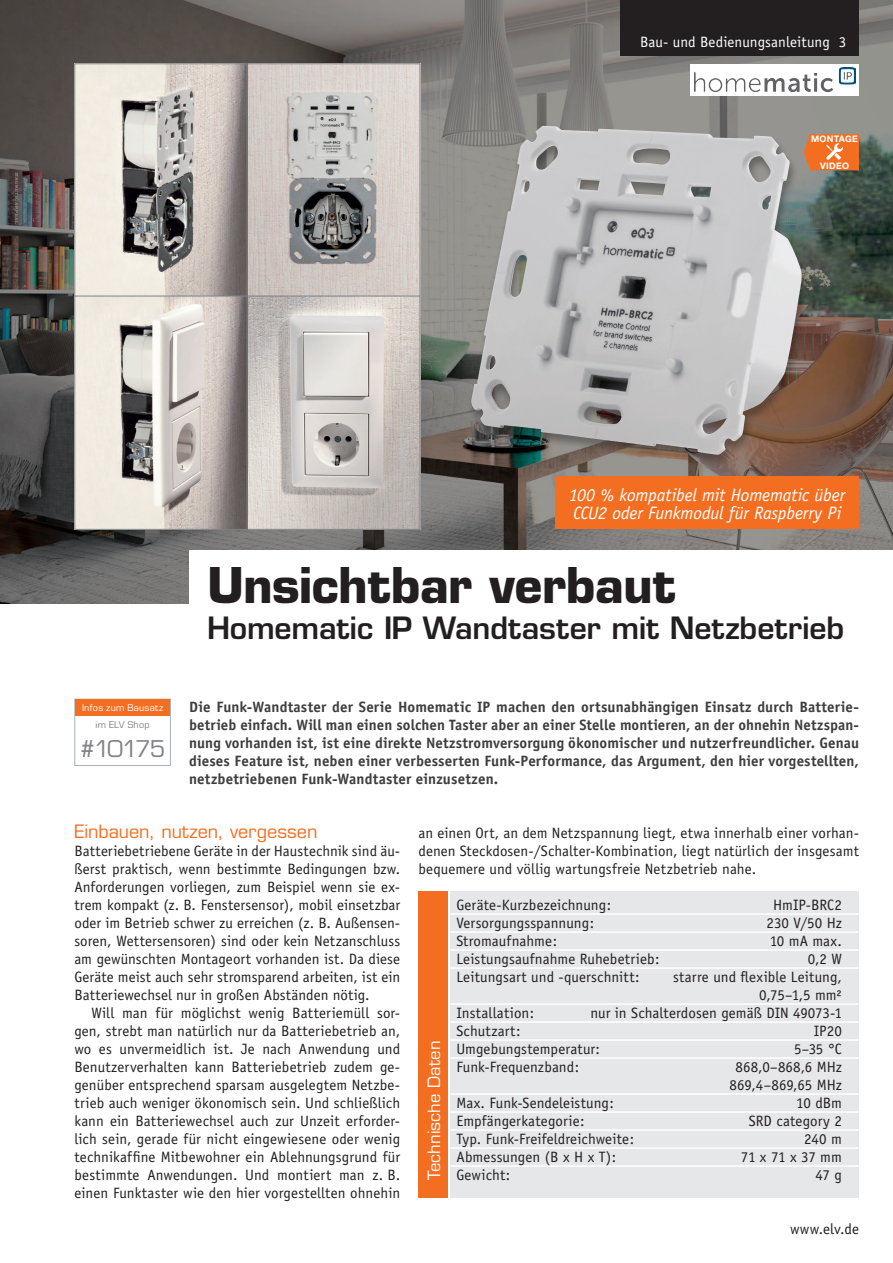
<style>
.page{position:relative;width:893px;height:1263px;background:#fff}
.page>*{position:absolute;margin:0;border:0;box-sizing:border-box;transform-origin:0 0}
.t1{font:700 48px "Eurostile";letter-spacing:-.01em;color:#231f20}
.t2{font:600 30px "Eurostile";letter-spacing:-.005em;color:#231f20}
.t3{font:22.5px "Eurostile";letter-spacing:-.065em;color:#808285}
.t4{font:italic 18px/18px "Officina Sans";letter-spacing:-.01em;color:#fff}
.t5{font:18px "Eurostile";color:#f36e21}
.t6{font:16.5px "Eurostile";letter-spacing:.005em;color:#fff}
.t7{font:15px/18px "Officina Sans";letter-spacing:.005em;color:#231f20;text-align:justify}
.t8{font:700 15px/18px "Officina Sans";letter-spacing:.01em;color:#3e3e3f;text-align:justify}
.t9{font:15px "Officina Sans";letter-spacing:.005em;color:#fff}
.t10{font:9px "Eurostile";letter-spacing:.03em;color:#fff}
.t11{font:700 9px "Helvetica Neue LT";letter-spacing:.025em;color:#fff}
.t12{font:9px "Eurostile";letter-spacing:.025em;color:#808285}
</style>
<div class="page">
<img style="left:0;top:0;width:893px;height:604px">
<img style="left:76px;top:65px;width:342px;height:230px">
<div style="left:246px;top:63px;width:174px;height:234px;border:1px solid #808285"></div>
<img style="left:247px;top:298px;width:171px;height:230px">
<div style="left:228px;top:296px;width:192px;height:234px;border:1px solid #808285"></div>
<div style="left:74px;top:63px;width:173px;height:234px;border:1px solid #808285"></div>
<img style="left:76px;top:298px;width:169px;height:230px">
<div style="left:74px;top:296px;width:173px;height:234px;border:1px solid #808285"></div>
<div style="left:189px;top:550px;width:704px;height:108px;background:#fff"></div>
<div style="left:450px;top:892px;width:409px;height:306px;background:#e6e7e9"></div>
<div style="left:418px;top:892px;width:30px;height:306px;background:#f36e21"></div>
<hr style="left:450px;top:913px;width:409px;height:2px;background:#fff">
<hr style="left:450px;top:931px;width:409px;height:2px;background:#fff">
<hr style="left:450px;top:949px;width:409px;height:2px;background:#fff">
<hr style="left:450px;top:967px;width:409px;height:2px;background:#fff">
<hr style="left:450px;top:1003px;width:409px;height:2px;background:#fff">
<hr style="left:450px;top:1021px;width:409px;height:2px;background:#fff">
<hr style="left:450px;top:1039px;width:409px;height:2px;background:#fff">
<hr style="left:450px;top:1057px;width:409px;height:2px;background:#fff">
<hr style="left:450px;top:1093px;width:409px;height:2px;background:#fff">
<hr style="left:450px;top:1111px;width:409px;height:2px;background:#fff">
<hr style="left:450px;top:1129px;width:409px;height:2px;background:#fff">
<hr style="left:450px;top:1147px;width:409px;height:2px;background:#fff">
<hr style="left:450px;top:1165px;width:409px;height:2px;background:#fff">
<div style="left:74px;top:699px;width:97px;height:67px;background:#fff;border:1px solid #acb2b7"></div>
<div style="left:75px;top:699px;width:95px;height:17px;background:#f36e21"></div>
<div style="left:555px;top:477px;width:304px;height:52px;background:#f36e21"></div>
<div style="left:691px;top:64px;width:168px;height:31px;background:#fff"></div>
<img style="left:694px;top:67px;width:161px;height:25px">
<div style="left:467px;top:125px;width:344px;height:343px;background:#231f20;opacity:.4"></div>
<img style="left:471px;top:126px;width:330px;height:329px">
<svg style="left:804px;top:134px;width:55px;height:36px"></svg>
<div style="left:621px;top:0;width:238px;height:55px;background:#231f20"></div>
<p class="t9" style="left:640px;top:33px;width:208px">Bau- und Bedienungsanleitung 3</p>
<p class="t11" style="left:811px;top:133px;width:48px">MONTAGE</p>
<p class="t11" style="left:820px;top:160px;width:30px">VIDEO</p>
<p class="t4" style="left:569px;top:486px;width:277px">100 % kompatibel mit Homematic über<br>CCU2 oder Funkmodul für Raspberry Pi</p>
<p class="t10" style="left:82px;top:702px;width:82px">Infos zum Bausatz</p>
<p class="t12" style="left:96px;top:719px;width:56px">im ELV Shop</p>
<h3 class="t3" style="left:80px;top:735px;width:87px">#10175</h3>
<h1 class="t1" style="left:207px;top:556px;width:470px">Unsichtbar verbaut</h1>
<h2 class="t2" style="left:207px;top:609px;width:639px">Homematic IP Wandtaster mit Netzbetrieb</h2>
<p class="t8" style="left:189px;top:698px;width:671px">Die Funk-Wandtaster der Serie Homematic IP machen den ortsunabhängigen Einsatz durch Batterie&shy;betrieb einfach. Will man einen solchen Taster aber an einer Stelle montieren, an der ohnehin Netzspan&shy;nung vorhanden ist, ist eine direkte Netzstromversorgung ökonomischer und nutzerfreundlicher. Genau dieses Feature ist, neben einer verbesserten Funk-Performance, das Argument, den hier vorgestellten, netzbetriebenen Funk-Wandtaster einzusetzen.</p>
<p class="t5" style="left:74px;top:820px;width:245px">Einbauen, nutzen, vergessen</p>
<p class="t7" style="left:74px;top:842px;width:327px">Batteriebetriebene Geräte in der Haustechnik sind äu&shy;ßerst praktisch, wenn bestimmte Bedingungen bzw.<br>Anforderungen vorliegen, zum Beispiel wenn sie ex&shy;trem kompakt (z. B. Fenstersensor), mobil einsetzbar oder im Betrieb schwer zu erreichen (z. B. Außensen&shy;soren, Wettersensoren) sind oder kein Netzanschluss am gewünschten Montageort vorhanden ist. Da diese Geräte meist auch sehr stromsparend arbeiten, ist ein Batteriewechsel nur in großen Abständen nötig.</p>
<p class="t7" style="left:74px;top:1004px;width:327px;text-indent:17px">Will man für möglichst wenig Batteriemüll sor&shy;gen, strebt man natürlich nur da Batteriebetrieb an, wo es unvermeidlich ist. Je nach Anwendung und Benutzerverhalten kann Batteriebetrieb zudem ge&shy;genüber entsprechend sparsam ausgelegtem Netzbe&shy;trieb auch weniger ökonomisch sein. Und schließlich kann ein Batteriewechsel auch zur Unzeit erforder&shy;lich sein, gerade für nicht eingewiesene oder wenig technikaffine Mitbewohner ein Ablehnungsgrund für bestimmte Anwendungen. Und montiert man z. B. einen Funktaster wie den hier vorgestellten ohnehin</p>
<p class="t7" style="left:418px;top:824px;width:442px">an einen Ort, an dem Netzspannung liegt, etwa innerhalb einer vorhan&shy;denen Steckdosen-/Schalter-Kombination, liegt natürlich der insgesamt bequemere und völlig wartungsfreie Netzbetrieb nahe.</p>
<p class="t6" style="left:424px;top:1180px;width:140px;rotate:-90deg">Technische Daten</p>
<p class="t7" style="left:456px;top:896px;width:156px">Geräte-Kurzbezeichnung:</p>
<p class="t7" style="left:773px;top:896px;width:70px">HmIP-BRC2</p>
<p class="t7" style="left:456px;top:914px;width:139px">Versorgungsspannung:</p>
<p class="t7" style="left:766px;top:914px;width:77px">230 V/50 Hz</p>
<p class="t7" style="left:456px;top:932px;width:102px">Stromaufnahme:</p>
<p class="t7" style="left:770px;top:932px;width:74px">10 mA max.</p>
<p class="t7" style="left:456px;top:950px;width:205px">Leistungsaufnahme Ruhebetrieb:</p>
<p class="t7" style="left:808px;top:950px;width:36px">0,2 W</p>
<p class="t7" style="left:456px;top:968px;width:185px">Leitungsart und -querschnitt:</p>
<p class="t7" style="left:673px;top:968px;width:170px;text-align:right">starre und flexible Leitung,<br>0,75–1,5 mm²</p>
<p class="t7" style="left:456px;top:1004px;width:79px">Installation:</p>
<p class="t7" style="left:590px;top:1004px;width:253px">nur in Schalterdosen gemäß DIN 49073-1</p>
<p class="t7" style="left:456px;top:1022px;width:66px">Schutzart:</p>
<p class="t7" style="left:814px;top:1022px;width:30px">IP20</p>
<p class="t7" style="left:456px;top:1040px;width:145px">Umgebungstemperatur:</p>
<p class="t7" style="left:794px;top:1040px;width:49px">5–35 °C</p>
<p class="t7" style="left:456px;top:1058px;width:124px">Funk-Frequenzband:</p>
<p class="t7" style="left:730px;top:1058px;width:114px;text-align:center">868,0–868,6 MHz<br>869,4–869,65 MHz</p>
<p class="t7" style="left:456px;top:1094px;width:159px">Max. Funk-Sendeleistung:</p>
<p class="t7" style="left:796px;top:1094px;width:47px">10 dBm</p>
<p class="t7" style="left:456px;top:1112px;width:130px">Empfängerkategorie:</p>
<p class="t7" style="left:749px;top:1112px;width:95px">SRD category 2</p>
<p class="t7" style="left:456px;top:1130px;width:179px">Typ. Funk-Freifeldreichweite:</p>
<p class="t7" style="left:804px;top:1130px;width:39px">240 m</p>
<p class="t7" style="left:456px;top:1148px;width:161px">Abmessungen (B x H x T):</p>
<p class="t7" style="left:741px;top:1148px;width:103px">71 x 71 x 37 mm</p>
<p class="t7" style="left:456px;top:1166px;width:55px">Gewicht:</p>
<p class="t7" style="left:815px;top:1166px;width:28px">47 g</p>
<p class="t7" style="left:790px;top:1220px;width:70px">www.elv.de</p>
</div>
